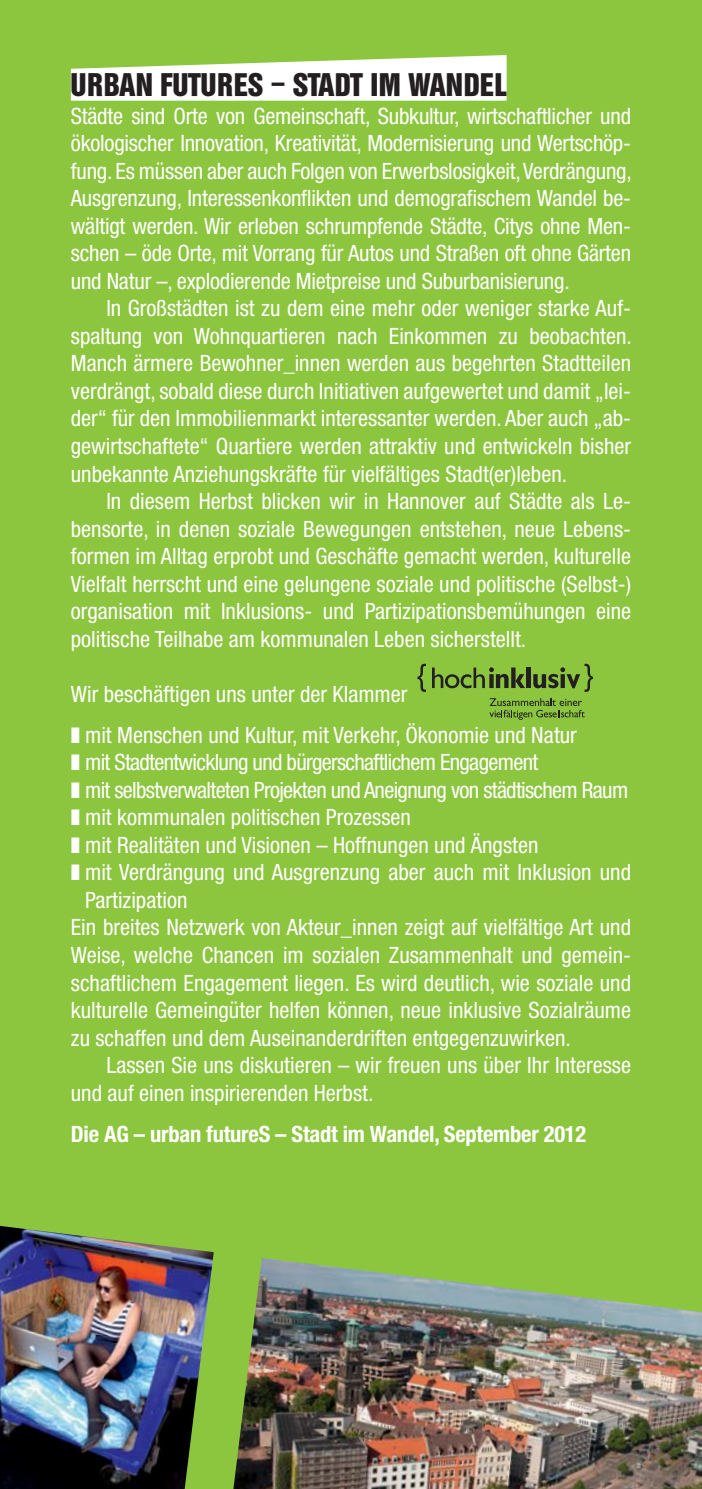
<style>
.page{position:relative;width:702px;height:1489px;background:#fff}
.page>*{position:absolute;margin:0;border:0;box-sizing:border-box;transform-origin:0 0}
.t1{font:32.5px "Helvetica Inserat BQ";letter-spacing:.01em;color:#231f20}
.t2{font:condensed 22.5px/27.5px "Helvetica Neue";color:#fff;text-align:justify}
.t3{font:condensed 22.5px "Helvetica Neue";letter-spacing:-.03em;color:#fff}
.t4{font:700 condensed 22.5px "Helvetica Neue";letter-spacing:-.01em;color:#fff}
</style>
<div class="page">
<div style="left:0;top:0;width:702px;height:1488px;background:#8cc63f"></div>
<img style="left:0;top:1226px;width:214px;height:262px">
<img style="left:233px;top:1258px;width:469px;height:230px">
<svg style="left:71px;top:55px;width:435px;height:46px;background:#ecf5e0"></svg>
<svg style="left:417px;top:663px;width:9px;height:29px"></svg>
<svg style="left:432px;top:667px;width:93px;height:21px"></svg>
<hr style="left:526px;top:667px;width:4px;height:21px;background:#231f20">
<svg style="left:533px;top:663px;width:60px;height:29px"></svg>
<svg style="left:489px;top:698px;width:95px;height:21px"></svg>
<h1 class="t1" style="left:71px;top:73px;width:437px">URBAN FUTURES – STADT IM WANDEL</h1>
<p class="t2" style="left:71px;top:104px;width:562px">Städte sind Orte von Gemeinschaft, Subkultur, wirtschaftlicher und ökologischer Innovation, Kreativität, Modernisierung und Wertschöp&shy;fung. Es müssen aber auch Folgen von Erwerbslosigkeit, Verdrängung, Ausgrenzung, Interessenkonflikten und demografischem Wandel be&shy;wältigt werden. Wir erleben schrumpfende Städte, Citys ohne Men&shy;schen – öde Orte, mit Vorrang für Autos und Straßen oft ohne Gärten und Natur –, explodierende Mietpreise und Suburbanisierung.</p>
<p class="t2" style="left:71px;top:296px;width:562px;text-indent:35px">In Großstädten ist zu dem eine mehr oder weniger starke Auf&shy;spaltung von Wohnquartieren nach Einkommen zu beobachten.<br>Manch ärmere Bewohner_innen werden aus begehrten Stadtteilen verdrängt, sobald diese durch Initiativen aufgewertet und damit „lei&shy;der“ für den Immobilienmarkt interessanter werden. Aber auch „ab&shy;gewirtschaftete“ Quartiere werden attraktiv und entwickeln bisher unbekannte Anziehungskräfte für vielfältiges Stadt(er)leben.</p>
<p class="t2" style="left:71px;top:489px;width:561px;text-indent:35px">In diesem Herbst blicken wir in Hannover auf Städte als Le&shy;bensorte, in denen soziale Bewegungen entstehen, neue Lebens&shy;formen im Alltag erprobt und Geschäfte gemacht werden, kulturelle Vielfalt herrscht und eine gelungene soziale und politische (Selbst-) organisation mit Inklusions- und Partizipationsbemühungen eine politische Teilhabe am kommunalen Leben sicherstellt.</p>
<p class="t2" style="left:71px;top:675px;width:507px;line-height:41.2px">Wir beschäftigen uns unter der Klammer<br>❚ mit Menschen und Kultur, mit Verkehr, Ökonomie und Natur</p>
<p class="t3" style="left:71px;top:754px;width:469px">❚ mit Stadtentwicklung und bürgerschaftlichem Engagement</p>
<p class="t3" style="left:71px;top:781px;width:559px">❚ mit selbstverwalteten Projekten und Aneignung von städtischem Raum</p>
<p class="t2" style="left:71px;top:805px;width:341px">❚ mit kommunalen politischen Prozessen</p>
<p class="t2" style="left:71px;top:833px;width:469px">❚ mit Realitäten und Visionen – Hoffnungen und Ängsten</p>
<p class="t2" style="left:71px;top:860px;width:561px">❚ mit Verdrängung und Ausgrenzung aber auch mit Inklusion und</p>
<p class="t2" style="left:85px;top:888px;width:104px">Partizipation</p>
<p class="t2" style="left:71px;top:915px;width:561px">Ein breites Netzwerk von Akteur_innen zeigt auf vielfältige Art und</p>
<p class="t2" style="left:71px;top:943px;width:561px">Weise, welche Chancen im sozialen Zusammenhalt und gemein-</p>
<p class="t2" style="left:71px;top:970px;width:561px">schaftlichem Engagement liegen. Es wird deutlich, wie soziale und</p>
<p class="t2" style="left:71px;top:998px;width:561px">kulturelle Gemeingüter helfen können, neue inklusive Sozialräume</p>
<p class="t2" style="left:71px;top:1025px;width:501px">zu schaffen und dem Auseinanderdriften entgegenzuwirken.</p>
<p class="t2" style="left:106px;top:1053px;width:526px">Lassen Sie uns diskutieren – wir freuen uns über Ihr Interesse</p>
<p class="t2" style="left:71px;top:1080px;width:304px">und auf einen inspirierenden Herbst.</p>
<p class="t4" style="left:71px;top:1125px;width:517px">Die AG – urban futureS – Stadt im Wandel, September 2012</p>
</div>
